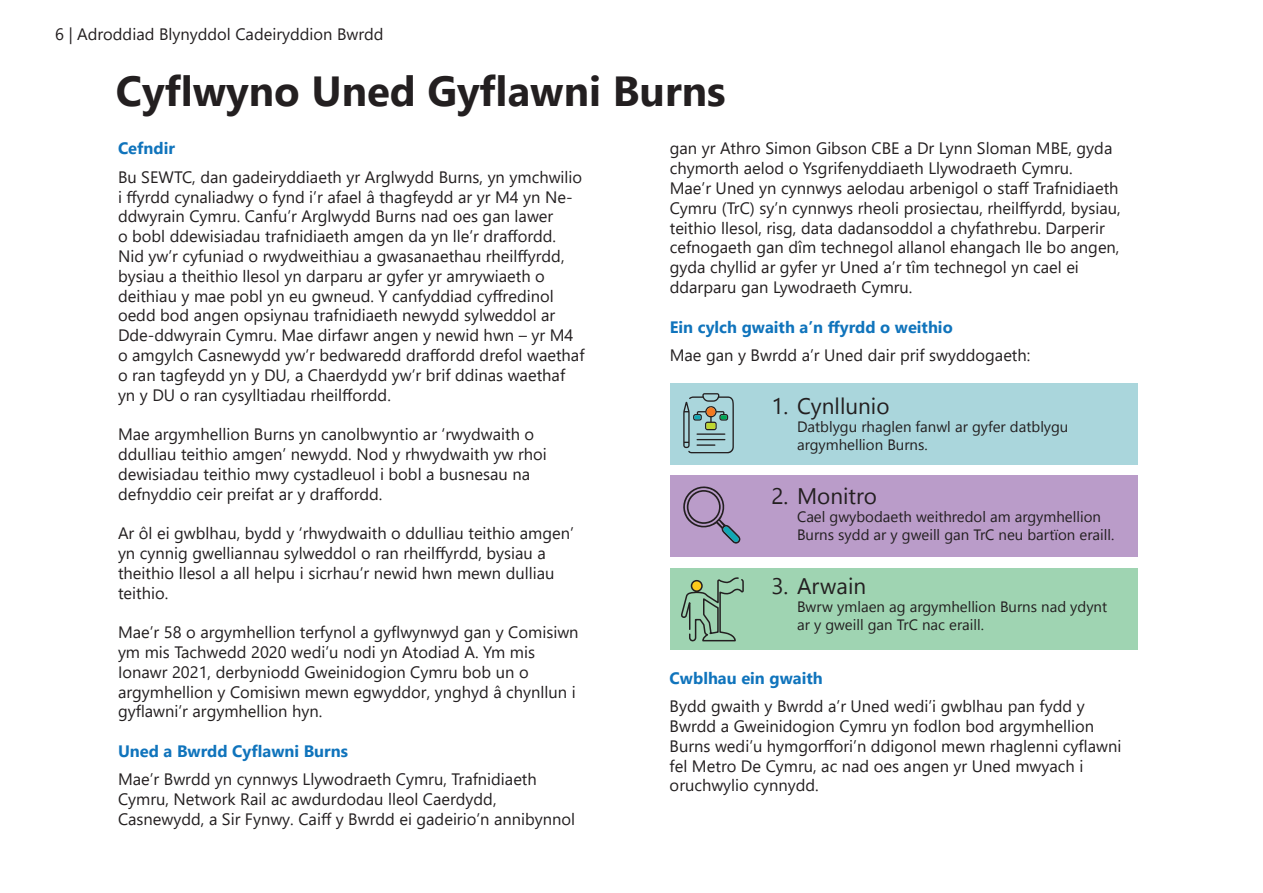
<style>
.page{position:relative;width:1263px;height:893px;background:#fff}
.page>*{position:absolute;margin:0;border:0;box-sizing:border-box;transform-origin:0 0}
.Bold_Heading_Black{font:700 42px "Segoe UI";color:#231f20}
.t1{font:22.5px "Segoe UI Emoji";color:#231f20}
.Normal_Black_Text{font:16.5px/19.8px "Segoe UI";color:#231f20}
.Normal_blue_heading{font:700 16.5px "Segoe UI";color:#1074bc}
.t2{font:15px "Segoe UI Emoji";color:#231f20}
</style>
<div class="page">
<div style="left:670px;top:475px;width:467px;height:82px;background:#ba9cc9"></div>
<svg style="left:683px;top:486px;width:58px;height:58px"></svg>
<div style="left:670px;top:569px;width:467px;height:81px;background:#9fd4b2"></div>
<svg style="left:681px;top:577px;width:63px;height:65px"></svg>
<div style="left:670px;top:383px;width:467px;height:81px;background:#aad6dc"></div>
<svg style="left:683px;top:393px;width:51px;height:60px"></svg>
<p class="Normal_Black_Text" style="left:55px;top:22px;width:330px">6 | Adroddiad Blynyddol Cadeiryddion Bwrdd</p>
<p class="Bold_Heading_Black" style="left:116px;top:51px;width:611px">Cyflwyno Uned Gyflawni Burns</p>
<p class="Normal_Black_Text" style="left:670px;top:137px;width:452px">gan yr Athro Simon Gibson CBE a Dr Lynn Sloman MBE, gyda chymorth aelod o Ysgrifenyddiaeth Llywodraeth Cymru.<br>Mae’r Uned yn cynnwys aelodau arbenigol o staff Trafnidiaeth Cymru (TrC) sy’n cynnwys rheoli prosiectau, rheilffyrdd, bysiau, teithio llesol, risg, data dadansoddol a chyfathrebu. Darperir cefnogaeth gan dîm technegol allanol ehangach lle bo angen, gyda chyllid ar gyfer yr Uned a’r tîm technegol yn cael ei ddarparu gan Lywodraeth Cymru.</p>
<p class="Normal_blue_heading" style="left:670px;top:311px;width:284px">Ein cylch gwaith a’n ffyrdd o weithio</p>
<p class="Normal_Black_Text" style="left:670px;top:344px;width:362px">Mae gan y Bwrdd a’r Uned dair prif swyddogaeth:</p>
<p class="Normal_blue_heading" style="left:118px;top:133px;width:58px">Cefndir</p>
<p class="Normal_Black_Text" style="left:118px;top:166px;width:468px">Bu SEWTC, dan gadeiryddiaeth yr Arglwydd Burns, yn ymchwilio i ffyrdd cynaliadwy o fynd i’r afael â thagfeydd ar yr M4 yn Ne&shy;ddwyrain Cymru. Canfu’r Arglwydd Burns nad oes gan lawer<br>o bobl ddewisiadau trafnidiaeth amgen da yn lle’r draffordd.<br>Nid yw’r cyfuniad o rwydweithiau a gwasanaethau rheilffyrdd, bysiau a theithio llesol yn darparu ar gyfer yr amrywiaeth o deithiau y mae pobl yn eu gwneud. Y canfyddiad cyffredinol oedd bod angen opsiynau trafnidiaeth newydd sylweddol ar Dde-ddwyrain Cymru. Mae dirfawr angen y newid hwn – yr M4 o amgylch Casnewydd yw’r bedwaredd draffordd drefol waethaf o ran tagfeydd yn y DU, a Chaerdydd yw’r brif ddinas waethaf yn y DU o ran cysylltiadau rheilffordd.</p>
<p class="Normal_Black_Text" style="left:118px;top:423px;width:430px">Mae argymhellion Burns yn canolbwyntio ar ‘rwydwaith o ddulliau teithio amgen’ newydd. Nod y rhwydwaith yw rhoi dewisiadau teithio mwy cystadleuol i bobl a busnesau na defnyddio ceir preifat ar y draffordd.</p>
<p class="Normal_Black_Text" style="left:118px;top:522px;width:457px">Ar ôl ei gwblhau, bydd y ‘rhwydwaith o ddulliau teithio amgen’ yn cynnig gwelliannau sylweddol o ran rheilffyrdd, bysiau a theithio llesol a all helpu i sicrhau’r newid hwn mewn dulliau teithio.</p>
<p class="Normal_Black_Text" style="left:118px;top:621px;width:462px">Mae’r 58 o argymhellion terfynol a gyflwynwyd gan y Comisiwn ym mis Tachwedd 2020 wedi’u nodi yn Atodiad A. Ym mis Ionawr 2021, derbyniodd Gweinidogion Cymru bob un o argymhellion y Comisiwn mewn egwyddor, ynghyd â chynllun i gyflawni’r argymhellion hyn.</p>
<p class="Normal_blue_heading" style="left:118px;top:736px;width:232px">Uned a Bwrdd Cyflawni Burns</p>
<p class="Normal_Black_Text" style="left:118px;top:768px;width:459px">Mae’r Bwrdd yn cynnwys Llywodraeth Cymru, Trafnidiaeth<br>Cymru, Network Rail ac awdurdodau lleol Caerdydd,<br>Casnewydd, a Sir Fynwy. Caiff y Bwrdd ei gadeirio’n annibynnol</p>
<p class="t1" style="left:822px;top:393px;width:69px">■●●◆■ □</p>
<p class="t2" style="left:815px;top:418px;width:44px">▼● ◆</p>
<p class="t2" style="left:891px;top:418px;width:61px">●■ ■●</p>
<p class="t2" style="left:1026px;top:418px;width:44px">▼● ◆</p>
<p class="t2" style="left:855px;top:436px;width:71px">●● □■ ◆ ■▲</p>
<p class="t1" style="left:817px;top:483px;width:61px">□■▼□</p>
<p class="t2" style="left:822px;top:508px;width:5px">●</p>
<p class="t2" style="left:938px;top:508px;width:49px">▼ □●</p>
<p class="t2" style="left:1073px;top:508px;width:30px">●● □■</p>
<p class="t2" style="left:806px;top:526px;width:40px">◆ ■▲ ▲</p>
<p class="t2" style="left:961px;top:526px;width:64px">■ ■ ◆</p>
<p class="t2" style="left:1049px;top:526px;width:27px">▼□■</p>
<p class="t1" style="left:853px;top:573px;width:14px">■</p>
<p class="t2" style="left:968px;top:598px;width:84px">●● □■ ◆ ■▲ ■</p>
<p class="Normal_blue_heading" style="left:670px;top:662px;width:155px">Cwblhau ein gwaith</p>
<p class="Normal_Black_Text" style="left:670px;top:695px;width:453px">Bydd gwaith y Bwrdd a’r Uned wedi’i gwblhau pan fydd y Bwrdd a Gweinidogion Cymru yn fodlon bod argymhellion Burns wedi’u hymgorffori’n ddigonol mewn rhaglenni cyflawni fel Metro De Cymru, ac nad oes angen yr Uned mwyach i oruchwylio cynnydd.</p>
</div>
